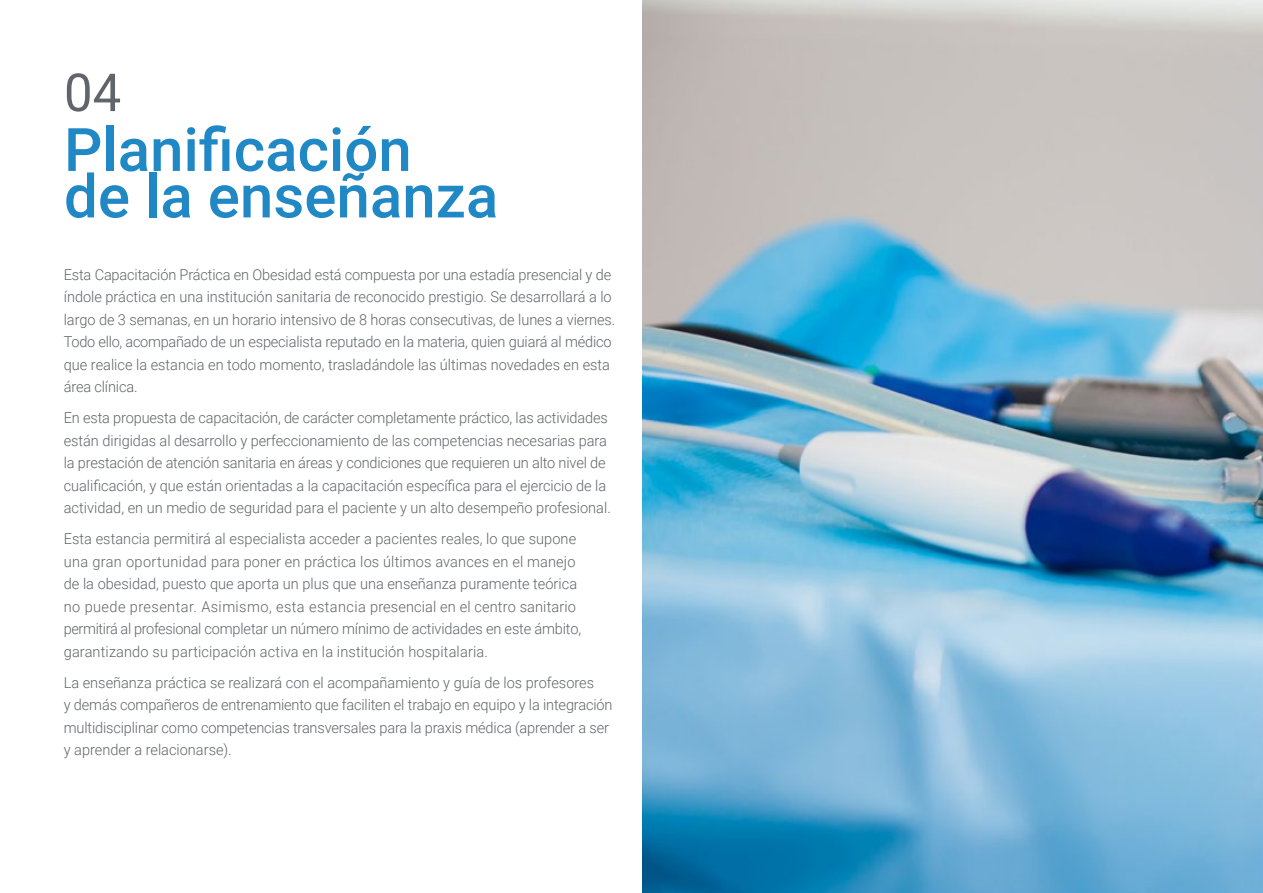
<style>
.page{position:relative;width:1263px;height:893px;background:#fff}
.page>*{position:absolute;margin:0;border:0;box-sizing:border-box;transform-origin:0 0}
.t1{font:500 60px/46.5px "Roboto";color:#2088c5}
.t2{font:52.5px "Roboto";color:#61646a}
.t3{font:300 15px/22.5px "Roboto";letter-spacing:-.005em;color:#61646a}
</style>
<div class="page">
<img style="left:642px;top:0;width:621px;height:893px">
<h2 class="t2" style="left:64px;top:56px;width:59px">04</h2>
<h1 class="t1" style="left:64px;top:124px;width:436px">Planificación<br>de la enseñanza</h1>
<p class="t3" style="left:64px;top:262px;width:553px">Esta Capacitación Práctica en Obesidad está compuesta por una estadía presencial y de índole práctica en una institución sanitaria de reconocido prestigio. Se desarrollará a lo largo de 3 semanas, en un horario intensivo de 8 horas consecutivas, de lunes a viernes.<br>Todo ello, acompañado de un especialista reputado en la materia, quien guiará al médico que realice la estancia en todo momento, trasladándole las últimas novedades en esta área clínica.</p>
<p class="t3" style="left:64px;top:406px;width:549px">En esta propuesta de capacitación, de carácter completamente práctico, las actividades están dirigidas al desarrollo y perfeccionamiento de las competencias necesarias para la prestación de atención sanitaria en áreas y condiciones que requieren un alto nivel de cualificación, y que están orientadas a la capacitación específica para el ejercicio de la actividad, en un medio de seguridad para el paciente y un alto desempeño profesional.</p>
<p class="t3" style="left:64px;top:527px;width:519px">Esta estancia permitirá al especialista acceder a pacientes reales, lo que supone una gran oportunidad para poner en práctica los últimos avances en el manejo de la obesidad, puesto que aporta un plus que una enseñanza puramente teórica no puede presentar. Asimismo, esta estancia presencial en el centro sanitario permitirá al profesional completar un número mínimo de actividades en este ámbito, garantizando su participación activa en la institución hospitalaria.</p>
<p class="t3" style="left:64px;top:670px;width:550px">La enseñanza práctica se realizará con el acompañamiento y guía de los profesores<br>y demás compañeros de entrenamiento que faciliten el trabajo en equipo y la integración multidisciplinar como competencias transversales para la praxis médica (aprender a ser y aprender a relacionarse).</p>
</div>
